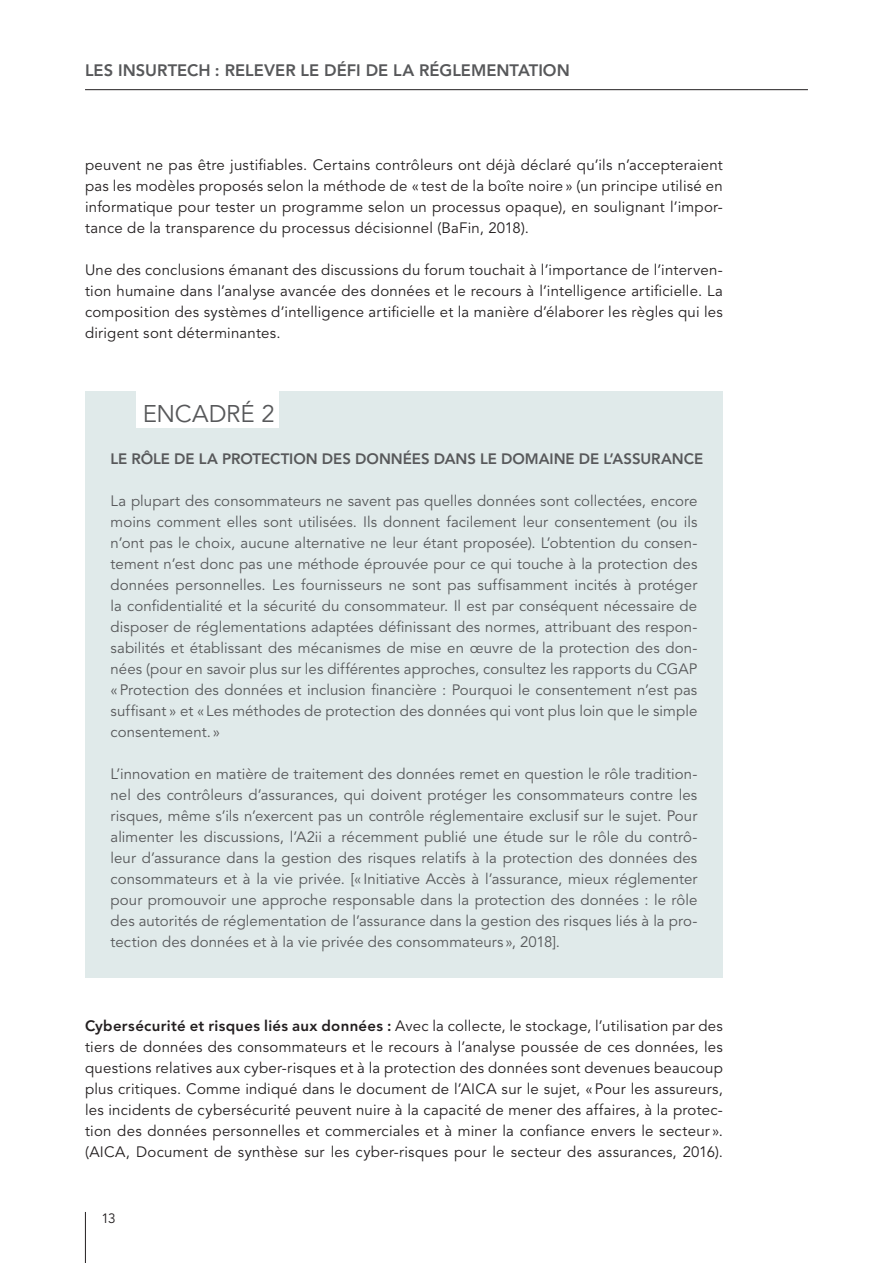
<style>
.page{position:relative;width:893px;height:1263px;background:#fff}
.page>*{position:absolute;margin:0;border:0;box-sizing:border-box;transform-origin:0 0}
.Case_study_Head{font:24px "Avenir";letter-spacing:-.005em;color:#57585a}
.t1{font:800 16.5px "Avenir";color:#57585a}
.Case_study_body{font:15px/21px "Avenir";letter-spacing:.005em;color:#57585a;text-align:justify}
.spitzmarke_bold{font:15px/21px "Avenir";letter-spacing:.015em;color:#231f20;text-align:justify}
.Box_Titel{font:800 15px "Avenir";letter-spacing:-.005em;color:#57585a}
.t2{font:13.5px "Avenir";color:#231f20}
.s1{font-weight:800}
</style>
<div class="page">
<hr style="left:85px;top:1212px;width:1px;height:51px;background:#231f20">
<hr style="left:85px;top:89px;width:723px;height:1px;background:#231f20">
<div style="left:85px;top:391px;width:638px;height:587px;background:#e0eaea"></div>
<div style="left:136px;top:391px;width:143px;height:37px;background:#fff"></div>
<p class="t1" style="left:85px;top:61px;width:486px">LES INSURTECH : RELEVER LE DÉFI DE LA RÉGLEMENTATION</p>
<p class="spitzmarke_bold" style="left:85px;top:155px;width:639px">peuvent ne pas être justifiables. Certains contrôleurs ont déjà déclaré qu’ils n’accepteraient pas les modèles proposés selon la méthode de « test de la boîte noire » (un principe utilisé en informatique pour tester un programme selon un processus opaque), en soulignant l’impor&shy;tance de la transparence du processus décisionnel (BaFin, 2018).</p>
<p class="spitzmarke_bold" style="left:85px;top:260px;width:639px">Une des conclusions émanant des discussions du forum touchait à l’importance de l’interven&shy;tion humaine dans l’analyse avancée des données et le recours à l’intelligence artificielle. La composition des systèmes d’intelligence artificielle et la manière d’élaborer les règles qui les dirigent sont déterminantes.</p>
<p class="Case_study_Head" style="left:143px;top:400px;width:133px">ENCADRÉ 2</p>
<p class="Box_Titel" style="left:111px;top:450px;width:594px">LE RÔLE DE LA PROTECTION DES DONNÉES DANS LE DOMAINE DE L’ASSURANCE</p>
<p class="Case_study_body" style="left:111px;top:491px;width:588px">La plupart des consommateurs ne savent pas quelles données sont collectées, encore moins comment elles sont utilisées. Ils donnent facilement leur consentement (ou ils n’ont pas le choix, aucune alternative ne leur étant proposée). L’obtention du consen&shy;tement n’est donc pas une méthode éprouvée pour ce qui touche à la protection des données personnelles. Les fournisseurs ne sont pas suffisamment incités à protéger la confidentialité et la sécurité du consommateur. Il est par conséquent nécessaire de disposer de réglementations adaptées définissant des normes, attribuant des respon&shy;sabilités et établissant des mécanismes de mise en œuvre de la protection des don&shy;nées (pour en savoir plus sur les différentes approches, consultez les rapports du CGAP «Protection des données et inclusion financière : Pourquoi le consentement n’est pas suffisant » et «Les méthodes de protection des données qui vont plus loin que le simple consentement. »</p>
<p class="Case_study_body" style="left:111px;top:764px;width:588px">L’innovation en matière de traitement des données remet en question le rôle tradition&shy;nel des contrôleurs d’assurances, qui doivent protéger les consommateurs contre les risques, même s’ils n’exercent pas un contrôle réglementaire exclusif sur le sujet. Pour alimenter les discussions, l’A2ii a récemment publié une étude sur le rôle du contrô&shy;leur d’assurance dans la gestion des risques relatifs à la protection des données des consommateurs et à la vie privée. [« Initiative Accès à l’assurance, mieux réglementer pour promouvoir une approche responsable dans la protection des données : le rôle des autorités de réglementation de l’assurance dans la gestion des risques liés à la pro&shy;tection des données et à la vie privée des consommateurs », 2018].</p>
<p class="spitzmarke_bold" style="left:85px;top:1016px;width:639px"><span class="s1">Cybersécurité et risques liés aux données :</span> Avec la collecte, le stockage, l’utilisation par des tiers de données des consommateurs et le recours à l’analyse poussée de ces données, les questions relatives aux cyber-risques et à la protection des données sont devenues beaucoup plus critiques. Comme indiqué dans le document de l’AICA sur le sujet, « Pour les assureurs, les incidents de cybersécurité peuvent nuire à la capacité de mener des affaires, à la protec&shy;tion des données personnelles et commerciales et à miner la confiance envers le secteur ». (AICA, Document de synthèse sur les cyber-risques pour le secteur des assurances, 2016).</p>
<p class="t2" style="left:101px;top:1210px;width:16px">13</p>
</div>
